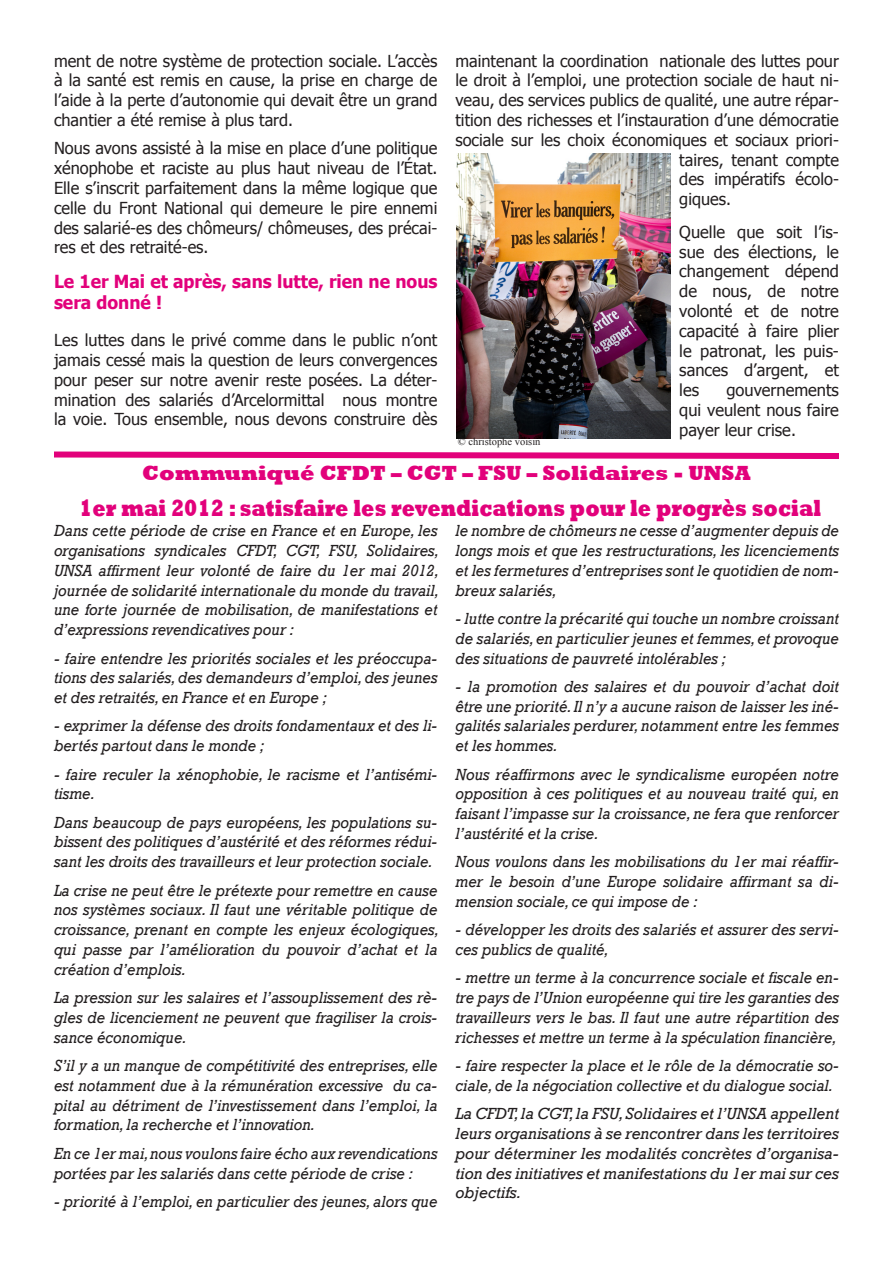
<style>
.page{position:relative;width:893px;height:1263px;background:#fff}
.page>*{position:absolute;margin:0;border:0;box-sizing:border-box;transform-origin:0 0}
.t1{font:800 24px "Rockwell";color:#e2017b;scale:.8 1}
.t2{font:800 21px "Rockwell";color:#e2017b}
.t3{font:700 18px/21.6px "Tahoma";color:#e2017b}
.t4{font:italic 16.5px/19.8px "Rockwell";color:#231f20;text-align:justify;scale:.93 1}
.t5{font:16.5px/19.8px "Tahoma";color:#231f20;text-align:justify}
.t6{font:italic 16.5px/19.8px "Rockwell";color:#231f20;text-align:justify}
.t7{font:10.5px "Times New Roman";color:#231f20}
</style>
<div class="page">
<svg style="left:54px;top:451px;width:785px;height:8px"></svg>
<img style="left:457px;top:153px;width:214px;height:285px">
<p class="t5" style="left:54px;top:50px;width:385px">ment de notre système de protection sociale. L’accès à la santé est remis en cause, la prise en charge de l’aide à la perte d’autonomie qui devait être un grand chantier a été remise à plus tard.</p>
<p class="t5" style="left:54px;top:138px;width:385px">Nous avons assisté à la mise en place d’une politique xénophobe et raciste au plus haut niveau de l’État.<br>Elle s’inscrit parfaitement dans la même logique que celle du Front National qui demeure le pire ennemi des salarié-es des chômeurs/ chômeuses, des précai&shy;res et des retraité-es.</p>
<p class="t3" style="left:54px;top:269px;width:385px">Le 1er Mai et après, sans lutte, rien ne nous sera donné !</p>
<p class="t5" style="left:54px;top:329px;width:385px">Les luttes dans le privé comme dans le public n’ont jamais cessé mais la question de leurs convergences pour peser sur notre avenir reste posées. La déter&shy;mination des salariés d’Arcelormittal nous montre la voie. Tous ensemble, nous devons construire dès</p>
<p class="t5" style="left:455px;top:50px;width:385px">maintenant la coordination nationale des luttes pour</p>
<p class="t5" style="left:455px;top:70px;width:385px">le droit à l’emploi, une protection sociale de haut ni-</p>
<p class="t5" style="left:455px;top:89px;width:385px">veau, des services publics de qualité, une autre répar-</p>
<p class="t5" style="left:455px;top:109px;width:385px">tition des richesses et l’instauration d’une démocratie</p>
<p class="t5" style="left:455px;top:129px;width:385px">sociale sur les choix économiques et sociaux priori-</p>
<p class="t5" style="left:679px;top:149px;width:161px">taires, tenant compte</p>
<p class="t5" style="left:679px;top:169px;width:161px">des impératifs écolo-</p>
<p class="t5" style="left:679px;top:188px;width:53px">giques.</p>
<p class="t5" style="left:679px;top:221px;width:161px">Quelle que soit l’is&shy;sue des élections, le changement dépend de nous, de notre volonté et de notre capacité à faire plier le patronat, les puis&shy;sances d’argent, et les</p>
<p class="t5" style="left:679px;top:379px;width:161px;text-indent:47px">gouvernements qui veulent nous faire payer leur crise.</p>
<p class="t7" style="left:458px;top:435px;width:84px">© christophe voisin</p>
<p class="t2" style="left:142px;top:461px;width:610px">Communiqué CFDT – CGT – FSU – Solidaires - UNSA</p>
<p class="t1" style="left:79px;top:494px;width:929px">1er mai 2012 : satisfaire les revendications pour le progrès social</p>
<p class="t4" style="left:54px;top:521px;width:416px">Dans cette période de crise en France et en Europe, les organisations syndicales CFDT, CGT, FSU, Solidaires, UNSA affirment leur volonté de faire du 1er mai 2012, journée de solidarité internationale du monde du travail, une forte journée de mobilisation, de manifestations et d’expressions revendicatives pour :</p>
<p class="t4" style="left:54px;top:648px;width:414px">- faire entendre les priorités sociales et les préoccupa&shy;tions des salariés, des demandeurs d’emploi, des jeunes et des retraités, en France et en Europe ;</p>
<p class="t4" style="left:54px;top:716px;width:414px">- exprimer la défense des droits fondamentaux et des li&shy;bertés partout dans le monde ;</p>
<p class="t4" style="left:54px;top:764px;width:414px">- faire reculer la xénophobie, le racisme et l’antisémi&shy;tisme.</p>
<p class="t4" style="left:54px;top:812px;width:414px">Dans beaucoup de pays européens, les populations su&shy;bissent des politiques d’austérité et des réformes rédui&shy;sant les droits des travailleurs et leur protection sociale.</p>
<p class="t4" style="left:54px;top:880px;width:416px">La crise ne peut être le prétexte pour remettre en cause nos systèmes sociaux. Il faut une véritable politique de croissance, prenant en compte les enjeux écologiques, qui passe par l’amélioration du pouvoir d’achat et la création d’emplois.</p>
<p class="t4" style="left:54px;top:988px;width:414px">La pression sur les salaires et l’assouplissement des rè&shy;gles de licenciement ne peuvent que fragiliser la crois&shy;sance économique.</p>
<p class="t4" style="left:54px;top:1056px;width:414px">S’il y a un manque de compétitivité des entreprises, elle est notamment due à la rémunération excessive du ca&shy;pital au détriment de l’investissement dans l’emploi, la formation, la recherche et l’innovation.</p>
<p class="t4" style="left:54px;top:1143px;width:414px">En ce 1er mai, nous voulons faire écho aux revendications portées par les salariés dans cette période de crise :</p>
<p class="t4" style="left:54px;top:1192px;width:414px">- priorité à l’emploi, en particulier des jeunes, alors que</p>
<p class="t4" style="left:455px;top:521px;width:414px">le nombre de chômeurs ne cesse d’augmenter depuis de longs mois et que les restructurations, les licenciements et les fermetures d’entreprises sont le quotidien de nom&shy;breux salariés,</p>
<p class="t4" style="left:455px;top:609px;width:414px">- lutte contre la précarité qui touche un nombre croissant de salariés, en particulier jeunes et femmes, et provoque des situations de pauvreté intolérables ;</p>
<p class="t4" style="left:455px;top:677px;width:414px">- la promotion des salaires et du pouvoir d’achat doit être une priorité. Il n’y a aucune raison de laisser les iné&shy;galités salariales perdurer, notamment entre les femmes et les hommes.</p>
<p class="t4" style="left:455px;top:764px;width:414px">Nous réaffirmons avec le syndicalisme européen notre opposition à ces politiques et au nouveau traité qui, en faisant l’impasse sur la croissance, ne fera que renforcer l’austérité et la crise.</p>
<p class="t4" style="left:455px;top:852px;width:414px">Nous voulons dans les mobilisations du 1er mai réaffir&shy;mer le besoin d’une Europe solidaire affirmant sa di&shy;mension sociale, ce qui impose de :</p>
<p class="t4" style="left:455px;top:920px;width:414px">- développer les droits des salariés et assurer des servi&shy;ces publics de qualité,</p>
<p class="t4" style="left:455px;top:968px;width:414px">- mettre un terme à la concurrence sociale et fiscale en&shy;tre pays de l’Union européenne qui tire les garanties des travailleurs vers le bas. Il faut une autre répartition des richesses et mettre un terme à la spéculation financière,</p>
<p class="t4" style="left:455px;top:1056px;width:414px">- faire respecter la place et le rôle de la démocratie so&shy;ciale, de la négociation collective et du dialogue social.</p>
<p class="t6" style="left:455px;top:1104px;width:385px">La CFDT, la CGT, la FSU, Solidaires et l’UNSA appellent leurs organisations à se rencontrer dans les territoires pour déterminer les modalités concrètes d’organisa&shy;tion des initiatives et manifestations du 1er mai sur ces objectifs.</p>
</div>
